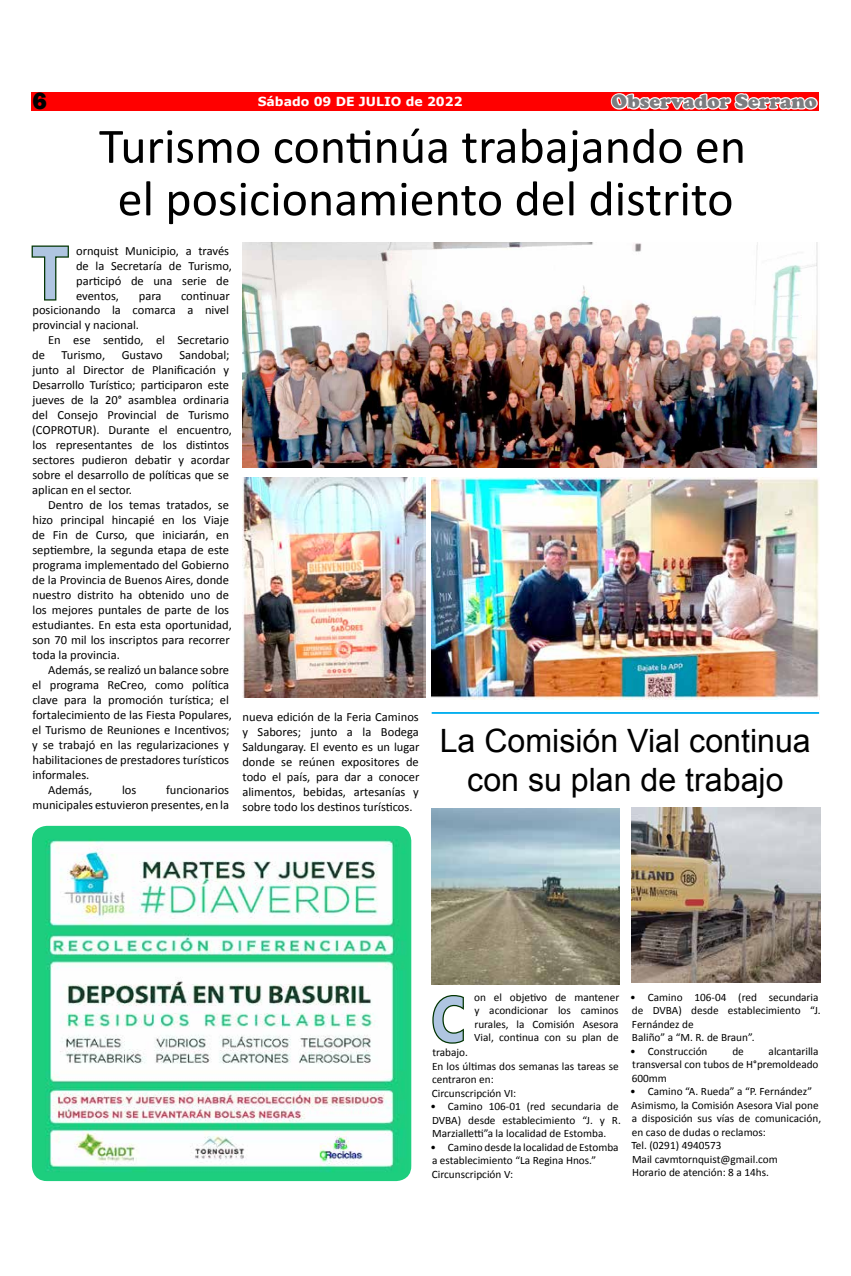
<style>
.page{position:relative;width:851px;height:1276px;background:#fff}
.page>*{position:absolute;margin:0;border:0;box-sizing:border-box;transform-origin:0 0}
.t1{font:700 75px "Ebrima";color:#afc5e1;scale:.83 1}
.t2{font:700 63.75px "Ebrima";color:#afc5e1;scale:.83 1}
.t3{font:50px/52.5px "Calibri";color:#000;text-align:center}
.t4{font:32.12px/38.5px "Arial";color:#000;text-align:center}
.t5{font:800 24.62px "Franklin Gothic";color:#000}
.t6{font:900 20px "Cooper";color:#7c7d80}
.t7{font:12.5px/15px "Calibri";color:#000}
.t8{font:700 12.5px "Verdana";color:#fff}
.t9{font:11.25px/13.5px "Calibri";color:#000}
</style>
<div class="page">
<img style="left:32px;top:826px;width:379px;height:355px">
<div style="left:32px;top:92px;width:787px;height:18px;background:#f00"></div>
<svg style="left:609px;top:93px;width:210px;height:18px"></svg>
<svg style="left:31px;top:245px;width:38px;height:56px"></svg>
<img style="left:242px;top:242px;width:576px;height:226px">
<img style="left:431px;top:477px;width:388px;height:223px">
<img style="left:242px;top:477px;width:183px;height:220px">
<hr style="left:431px;top:712px;width:388px;height:1px;background:#00aeef">
<hr style="left:431px;top:713px;width:388px;height:1px;background:#00aeef">
<svg style="left:432px;top:995px;width:32px;height:49px"></svg>
<img style="left:631px;top:807px;width:189px;height:176px">
<img style="left:431px;top:808px;width:188px;height:176px">
<h3 class="t5" style="left:32px;top:85px;width:16px">6</h3>
<p class="t8" style="left:258px;top:93px;width:206px">Sábado 09 DE JULIO de 2022</p>
<h3 class="t6" style="left:611px;top:90px;width:207px">Observador Serrano</h3>
<h3 class="t3" style="left:99px;top:120px;width:648px">Turismo continúa trabajando en el posicionamiento del distrito</h3>
<h1 class="t1" style="left:32px;top:217px;width:46px">T</h1>
<p class="t7" style="left:76px;top:243px;width:157px">ornquist Municipio, a través de la Secretaría de Turismo, participó de una serie de eventos,</p>
<p class="t7" style="left:139px;top:288px;width:24px">para</p>
<p class="t7" style="left:181px;top:288px;width:50px">continuar</p>
<p class="t7" style="left:32px;top:302px;width:198px">posicionando la comarca a nivel provincial y nacional.</p>
<p class="t7" style="left:48px;top:332px;width:182px">En ese sentido, el Secretario</p>
<p class="t7" style="left:32px;top:347px;width:14px">de</p>
<p class="t7" style="left:62px;top:347px;width:45px">Turismo,</p>
<p class="t7" style="left:122px;top:347px;width:43px">Gustavo</p>
<p class="t7" style="left:32px;top:347px;width:201px;text-indent:147px">Sandobal; junto al Director de Planificación y<br>Desarrollo Turístico; participaron este jueves de la 20° asamblea ordinaria del Consejo Provincial de Turismo (COPROTUR). Durante el encuentro, los representantes de los distintos sectores pudieron debatir y acordar sobre el desarrollo de políticas que se aplican en el sector.</p>
<p class="t7" style="left:32px;top:497px;width:201px;text-indent:16px">Dentro de los temas tratados, se hizo principal hincapié en los Viaje de Fin de Curso, que iniciarán, en septiembre, la segunda etapa de este programa implementado del Gobierno de la Provincia de Buenos Aires, donde nuestro distrito ha obtenido uno de los mejores puntales de parte de los estudiantes. En esta esta oportunidad, son 70 mil los inscriptos para recorrer toda la provincia.</p>
<p class="t7" style="left:48px;top:662px;width:182px">Además, se realizó un balance sobre</p>
<p class="t7" style="left:32px;top:677px;width:198px">el programa ReCreo, como política</p>
<p class="t7" style="left:32px;top:692px;width:198px">clave para la promoción turística; el</p>
<p class="t7" style="left:32px;top:707px;width:201px">fortalecimiento de las Fiesta Populares,</p>
<p class="t7" style="left:32px;top:722px;width:199px">el Turismo de Reuniones e Incentivos;</p>
<p class="t7" style="left:32px;top:737px;width:198px">y se trabajó en las regularizaciones y</p>
<p class="t7" style="left:32px;top:752px;width:198px">habilitaciones de prestadores turísticos</p>
<p class="t7" style="left:32px;top:767px;width:58px">informales.</p>
<p class="t7" style="left:48px;top:782px;width:46px">Además,</p>
<p class="t7" style="left:122px;top:782px;width:16px">los</p>
<p class="t7" style="left:32px;top:782px;width:198px;text-align:right">funcionarios<br>municipales estuvieron presentes, en la</p>
<p class="t7" style="left:242px;top:709px;width:179px;text-align:justify">nueva edición de la Feria Caminos y Sabores; junto a la Bodega Saldungaray. El evento es un lugar donde se reúnen expositores de todo el país, para dar a conocer alimentos, bebidas, artesanías y sobre todo los destinos turísticos.</p>
<h3 class="t4" style="left:439px;top:722px;width:372px">La Comisión Vial continua con su plan de trabajo</h3>
<p class="t9" style="left:474px;top:990px;width:146px;text-align:justify">on el objetivo de mantener y acondicionar los caminos rurales, la Comisión Asesora Vial, continua con su plan de</p>
<h2 class="t2" style="left:431px;top:971px;width:41px">C</h2>
<p class="t9" style="left:432px;top:1046px;width:188px">trabajo.<br>En los últimas dos semanas las tareas se centraron en:<br>Circunscripción VI:</p>
<p class="t9" style="left:430px;top:1100px;width:192px">• Camino 106-01 (red secundaria de<br>DVBA) desde establecimiento “J. y R.<br>Marzialletti”a la localidad de Estomba.</p>
<p class="t9" style="left:430px;top:1140px;width:190px">• Camino desde la localidad de Estomba a establecimiento “La Regina Hnos.”<br>Circunscripción V:</p>
<p class="t9" style="left:630px;top:990px;width:192px">• Camino 106-04 (red secundaria de DVBA) desde establecimiento “J.<br>Fernández de<br>Baliño” a “M. R. de Braun”.</p>
<p class="t9" style="left:630px;top:1044px;width:79px">• Construcción</p>
<p class="t9" style="left:732px;top:1044px;width:13px">de</p>
<p class="t9" style="left:631px;top:1044px;width:188px;text-align:justify;text-indent:137px">alcantarilla transversal con tubos de H°premoldeado 600mm</p>
<p class="t9" style="left:630px;top:1085px;width:192px">• Camino “A. Rueda” a “P. Fernández”<br>Asimismo, la Comisión Asesora Vial pone a disposición sus vías de comunicación, en caso de dudas o reclamos:<br>Tel. (0291) 4940573<br>Mail cavmtornquist@gmail.com<br>Horario de atención: 8 a 14hs.</p>
</div>
